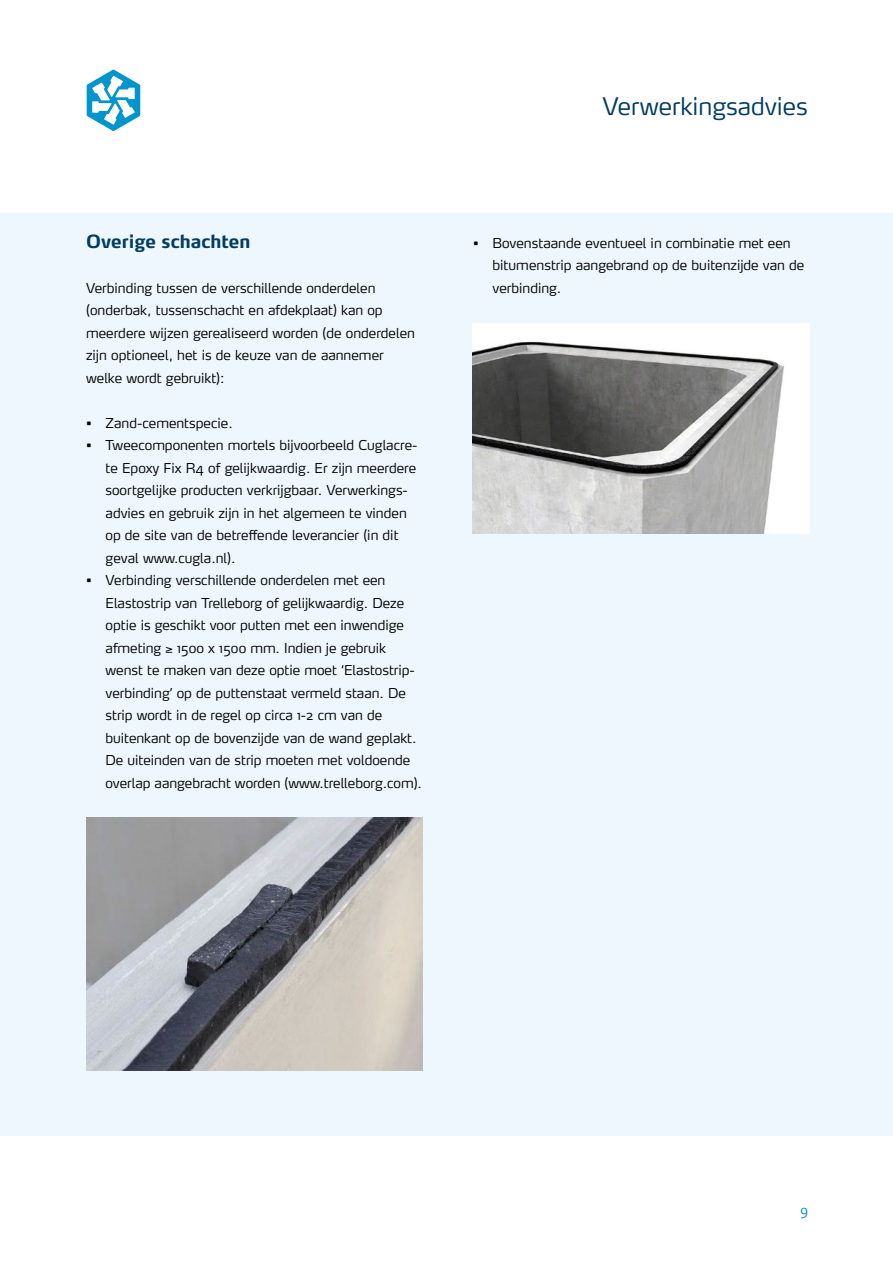
<style>
.page{position:relative;width:893px;height:1263px;background:#fff}
.page>*{position:absolute;margin:0;border:0;box-sizing:border-box;transform-origin:0 0}
.t1{font:300 24px "Max";color:#003c64}
.t2{font:700 18px "Max";color:#003c64}
.t3{font:300 13.5px/22.5px "Max";color:#000}
.t4{font:300 13.5px "Max";color:#0092d3}
</style>
<div class="page">
<svg style="left:87px;top:70px;width:53px;height:61px"></svg>
<div style="left:0;top:213px;width:893px;height:922px;background:#eef7fd"></div>
<img style="left:86px;top:817px;width:336px;height:253px">
<div style="left:472px;top:323px;width:337px;height:211px;background:#fff"></div>
<img style="left:472px;top:341px;width:312px;height:193px">
<h2 class="t2" style="left:86px;top:230px;width:166px">Overige schachten</h2>
<p class="t3" style="left:86px;top:276px;width:330px">Verbinding tussen de verschillende onderdelen (onderbak, tussenschacht en afdekplaat) kan op meerdere wijzen gerealiseerd worden (de onderdelen zijn optioneel, het is de keuze van de aannemer welke wordt gebruikt):</p>
<p class="t3" style="left:86px;top:411px;width:148px">• Zand-cementspecie.</p>
<p class="t3" style="left:106px;top:434px;width:313px;text-indent:-19px">• Tweecomponenten mortels bijvoorbeeld Cuglacre&shy;te Epoxy Fix R4 of gelijkwaardig. Er zijn meerdere soortgelijke producten verkrijgbaar. Verwerkings&shy;advies en gebruik zijn in het algemeen te vinden op de site van de betreffende leverancier (in dit geval www.cugla.nl).</p>
<p class="t3" style="left:106px;top:569px;width:318px;text-indent:-19px">• Verbinding verschillende onderdelen met een Elastostrip van Trelleborg of gelijkwaardig. Deze optie is geschikt voor putten met een inwendige afmeting ≥ 1500 x 1500 mm. Indien je gebruik wenst te maken van deze optie moet ‘Elastostrip&shy;verbinding’ op de puttenstaat vermeld staan. De strip wordt in de regel op circa 1-2 cm van de buitenkant op de bovenzijde van de wand geplakt.<br>De uiteinden van de strip moeten met voldoende overlap aangebracht worden (www.trelleborg.com).</p>
<h1 class="t1" style="left:602px;top:92px;width:207px">Verwerkingsadvies</h1>
<p class="t3" style="left:493px;top:231px;width:313px;text-indent:-19px">• Bovenstaande eventueel in combinatie met een bitumenstrip aangebrand op de buitenzijde van de verbinding.</p>
<p class="t4" style="left:800px;top:1202px;width:9px">9</p>
</div>
